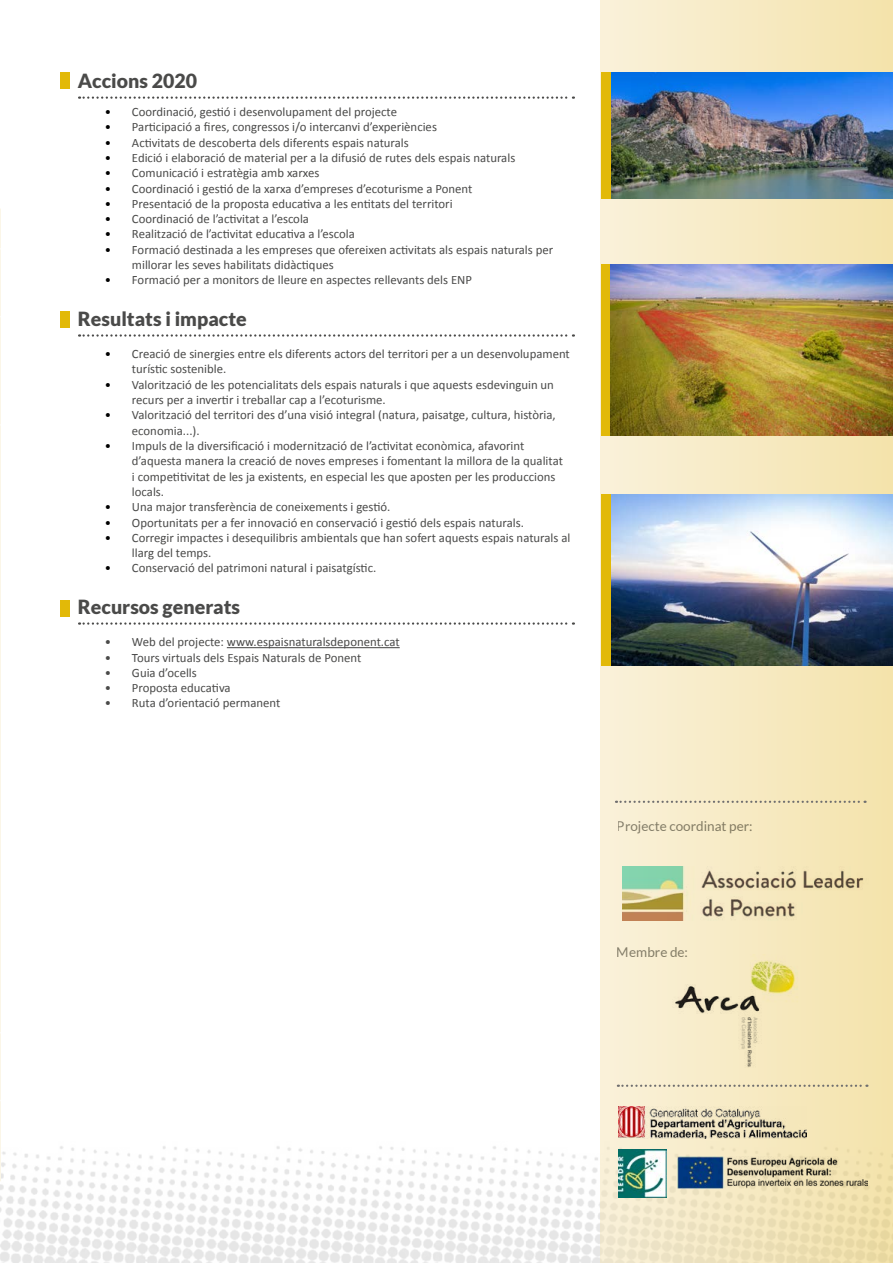
<style>
.page{position:relative;width:893px;height:1263px;background:#fff}
.page>*{position:absolute;margin:0;border:0;box-sizing:border-box;transform-origin:0 0}
.t1{font:900 19.5px "Lato";color:#4a4a49}
.t2{font:13.5px "Lato";color:#87867f}
.t3{font:12.75px/15.3px "Calibri";color:#4a4a49}
.s1{color:#000}
</style>
<div class="page">
<img style="left:0;top:1123px;width:601px;height:140px">
<div style="left:601px;top:0;width:292px;height:1263px;background:linear-gradient(to right,#f8f0d9,#f2e2ab)"></div>
<svg style="left:618px;top:1084px;width:249px;height:3px"></svg>
<svg style="left:616px;top:801px;width:250px;height:2px"></svg>
<img style="left:678px;top:1157px;width:190px;height:31px">
<img style="left:619px;top:1106px;width:187px;height:33px">
<img style="left:619px;top:1150px;width:47px;height:48px">
<img style="left:610px;top:73px;width:283px;height:126px">
<div style="left:601px;top:72px;width:9px;height:127px;background:#e2b908"></div>
<div style="left:601px;top:264px;width:9px;height:172px;background:#e2b908"></div>
<img style="left:667px;top:954px;width:143px;height:120px">
<img style="left:610px;top:264px;width:283px;height:172px">
<img style="left:610px;top:494px;width:283px;height:171px">
<div style="left:601px;top:494px;width:9px;height:171px;background:#e2b908"></div>
<img style="left:623px;top:866px;width:249px;height:54px">
<hr style="left:0;top:207px;width:1px;height:976px;background:#fff">
<svg style="left:0;top:208px;width:1px;height:973px"></svg>
<svg style="left:79px;top:96px;width:495px;height:3px"></svg>
<svg style="left:79px;top:334px;width:495px;height:3px"></svg>
<svg style="left:79px;top:622px;width:495px;height:3px"></svg>
<hr style="left:227px;top:647px;width:173px;height:1px;background:#414140">
<div style="left:60px;top:72px;width:10px;height:16px;background:#e2b908"></div>
<div style="left:60px;top:312px;width:10px;height:16px;background:#e2b908"></div>
<div style="left:60px;top:600px;width:10px;height:17px;background:#e2b908"></div>
<h1 class="t1" style="left:78px;top:69px;width:121px">Accions 2020</h1>
<p class="t3" style="left:105px;top:104px;width:294px"><span class="s1">•</span> Coordinació, gestió i desenvolupament del projecte</p>
<p class="t3" style="left:105px;top:119px;width:334px"><span class="s1">•</span> Participació a fires, congressos i/o intercanvi d’experiències</p>
<p class="t3" style="left:105px;top:135px;width:305px"><span class="s1">•</span> Activitats de descoberta dels diferents espais naturals</p>
<p class="t3" style="left:105px;top:150px;width:412px"><span class="s1">•</span> Edició i elaboració de material per a la difusió de rutes dels espais naturals</p>
<p class="t3" style="left:105px;top:165px;width:216px"><span class="s1">•</span> Comunicació i estratègia amb xarxes</p>
<p class="t3" style="left:105px;top:181px;width:369px"><span class="s1">•</span> Coordinació i gestió de la xarxa d’empreses d’ecoturisme a Ponent</p>
<p class="t3" style="left:105px;top:196px;width:349px"><span class="s1">•</span> Presentació de la proposta educativa a les entitats del territori</p>
<p class="t3" style="left:105px;top:211px;width:206px"><span class="s1">•</span> Coordinació de l’activitat a l’escola</p>
<p class="t3" style="left:105px;top:227px;width:252px"><span class="s1">•</span> Realització de l’activitat educativa a l’escola</p>
<p class="t3" style="left:132px;top:242px;width:423px;text-indent:-27px"><span class="s1">•</span> Formació destinada a les empreses que ofereixen activitats als espais naturals per millorar les seves habilitats didàctiques</p>
<p class="t3" style="left:105px;top:272px;width:369px"><span class="s1">•</span> Formació per a monitors de lleure en aspectes rellevants dels ENP</p>
<h1 class="t1" style="left:78px;top:307px;width:170px">Resultats i impacte</h1>
<p class="t3" style="left:132px;top:346px;width:439px;text-indent:-27px"><span class="s1">•</span> Creació de sinergies entre els diferents actors del territori per a un desenvolupament turístic sostenible.</p>
<p class="t3" style="left:132px;top:377px;width:424px;text-indent:-27px"><span class="s1">•</span> Valorització de les potencialitats dels espais naturals i que aquests esdevinguin un recurs per a invertir i treballar cap a l’ecoturisme.</p>
<p class="t3" style="left:132px;top:408px;width:425px;text-indent:-27px"><span class="s1">•</span> Valorització del territori des d’una visió integral (natura, paisatge, cultura, història, economia...).</p>
<p class="t3" style="left:132px;top:438px;width:432px;text-indent:-27px"><span class="s1">•</span> Impuls de la diversificació i modernització de l’activitat econòmica, afavorint d’aquesta manera la creació de noves empreses i fomentant la millora de la qualitat i competitivitat de les ja existents, en especial les que aposten per les produccions locals.</p>
<p class="t3" style="left:105px;top:499px;width:287px"><span class="s1">•</span> Una major transferència de coneixements i gestió.</p>
<p class="t3" style="left:105px;top:515px;width:420px"><span class="s1">•</span> Oportunitats per a fer innovació en conservació i gestió dels espais naturals.</p>
<p class="t3" style="left:132px;top:530px;width:440px;text-indent:-27px"><span class="s1">•</span> Corregir impactes i desequilibris ambientals que han sofert aquests espais naturals al llarg del temps.</p>
<p class="t3" style="left:105px;top:561px;width:273px"><span class="s1">•</span> Conservació del patrimoni natural i paisatgístic.</p>
<h1 class="t1" style="left:78px;top:595px;width:164px">Recursos generats</h1>
<p class="t3" style="left:105px;top:634px;width:296px">• Web del projecte: www.espaisnaturalsdeponent.cat</p>
<p class="t3" style="left:105px;top:650px;width:258px">• Tours virtuals dels Espais Naturals de Ponent</p>
<p class="t3" style="left:105px;top:665px;width:93px">• Guia d’ocells</p>
<p class="t3" style="left:105px;top:680px;width:127px">• Proposta educativa</p>
<p class="t3" style="left:105px;top:696px;width:177px">• Ruta d’orientació permanent</p>
<p class="t2" style="left:617px;top:818px;width:137px">Projecte coordinat per:</p>
<p class="t2" style="left:617px;top:944px;width:73px">Membre de:</p>
</div>
